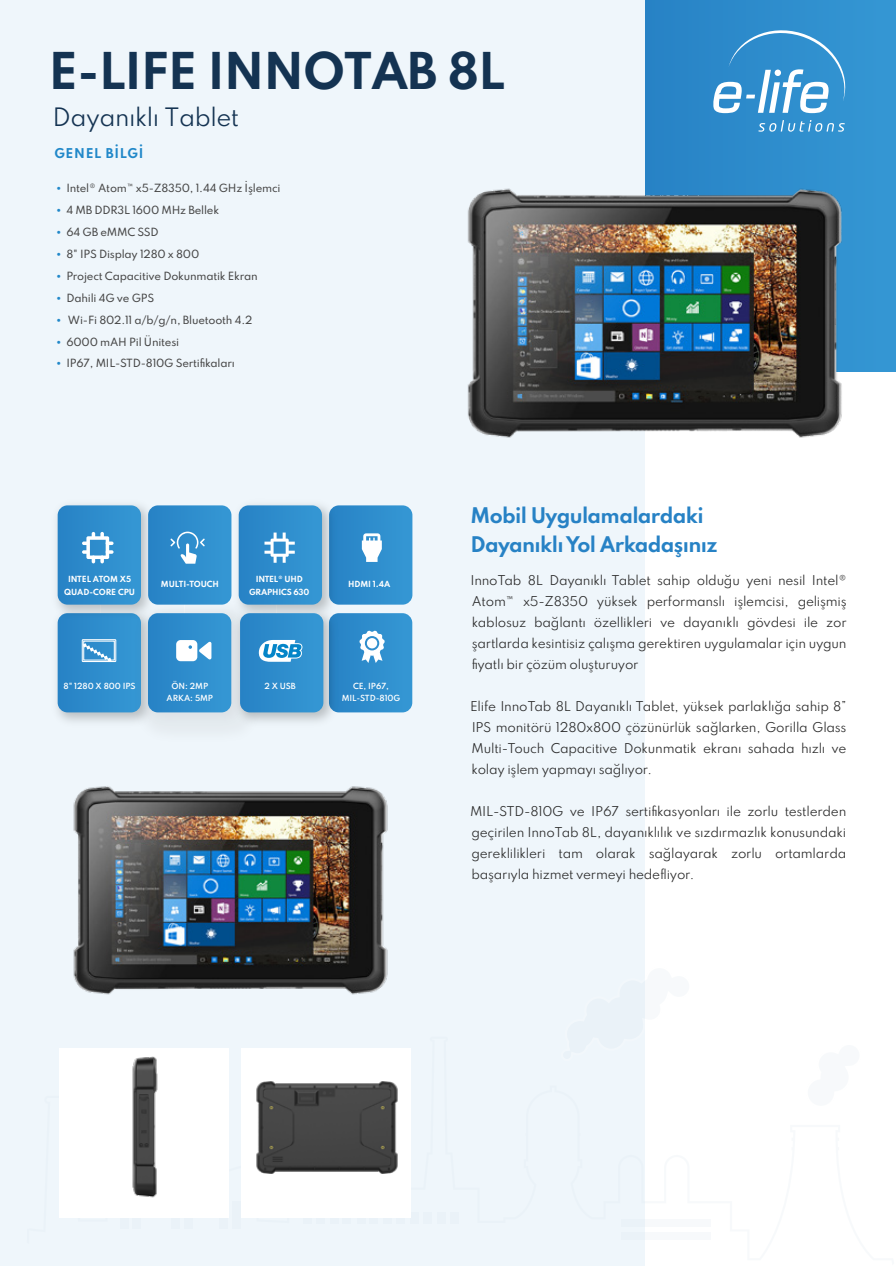
<style>
.page{position:relative;width:896px;height:1266px;background:#fff}
.page>*{position:absolute;margin:0;border:0;box-sizing:border-box;transform-origin:0 0}
.t1{font:700 45px "Spartan";letter-spacing:-.025em;color:#143352}
.t2{font:22.5px "Spartan";letter-spacing:-.025em;color:#143352}
.t3{font:700 19.2px/28.5px "Spartan";letter-spacing:-.035em;color:#2782c5}
.t4{font:12px/21px "Spartan";letter-spacing:-.02em;color:#2b2b2b;text-align:justify}
.t5{font:700 12px "Spartan";letter-spacing:.055em;color:#2188c9}
.t6{font:500 10.05px "Spartan";letter-spacing:-.02em;color:#474747}
.t7{font:700 7.5px/12.1px "Spartan";letter-spacing:-.01em;color:#fff;text-align:center}
.t8{font:600 7.5px/12.1px "Spartan";letter-spacing:-.01em;color:#fff;text-align:center}
.s1{font-family:"Century Gothic";font-weight:400;color:#2188c9}
</style>
<div class="page">
<div style="left:645px;top:0;width:251px;height:372px;background:linear-gradient(to right,#2782c5,#3597d4)"></div>
<div style="left:0;top:0;width:644px;height:1266px;background:#eff6fb"></div>
<svg style="left:758px;top:120px;width:87px;height:12px"></svg>
<svg style="left:713px;top:24px;width:138px;height:89px;background:#51a0d5"></svg>
<svg style="left:644px;top:966px;width:1px;height:71px"></svg>
<svg style="left:59px;top:1037px;width:586px;height:228px"></svg>
<div style="left:242px;top:1048px;width:169px;height:169px;background:#fff"></div>
<div style="left:59px;top:1048px;width:169px;height:169px;background:#fff"></div>
<img style="left:56px;top:622px;width:74px;height:100px">
<img style="left:56px;top:504px;width:92px;height:118px">
<img style="left:130px;top:596px;width:109px;height:126px">
<img style="left:139px;top:604px;width:92px;height:124px">
<img style="left:231px;top:604px;width:109px;height:123px">
<svg style="left:148px;top:505px;width:83px;height:100px;background:#3892ce"></svg>
<svg style="left:329px;top:613px;width:83px;height:99px;background:#3b93cf"></svg>
<svg style="left:58px;top:505px;width:83px;height:100px;background:#3a93cf"></svg>
<svg style="left:329px;top:505px;width:83px;height:100px;background:#3c94cf"></svg>
<svg style="left:239px;top:505px;width:83px;height:100px;background:#3992ce"></svg>
<svg style="left:240px;top:613px;width:83px;height:99px;background:#3993cf"></svg>
<svg style="left:58px;top:613px;width:83px;height:99px;background:#3791ce"></svg>
<img style="left:467px;top:178px;width:383px;height:269px">
<img style="left:73px;top:786px;width:315px;height:209px">
<img style="left:132px;top:1056px;width:26px;height:142px">
<img style="left:256px;top:1081px;width:142px;height:93px">
<svg style="left:148px;top:613px;width:83px;height:99px;background:#3e95d0"></svg>
<h1 class="t1" style="left:49px;top:38px;width:458px">E-LIFE INNOTAB 8L</h1>
<h2 class="t2" style="left:53px;top:100px;width:188px">Dayanıklı Tablet</h2>
<p class="t5" style="left:54px;top:145px;width:91px">GENEL BİLGİ</p>
<p class="t6" style="left:56px;top:181px;width:226px"><span class="s1">•</span> Intel® Atom™ x5-Z8350, 1.44 GHz İşlemci</p>
<p class="t6" style="left:56px;top:203px;width:165px"><span class="s1">•</span> 4 MB DDR3L 1600 MHz Bellek</p>
<p class="t6" style="left:56px;top:224px;width:104px"><span class="s1">•</span> 64 GB eMMC SSD</p>
<p class="t6" style="left:56px;top:246px;width:145px"><span class="s1">•</span> 8" IPS Display 1280 x 800</p>
<p class="t6" style="left:56px;top:268px;width:204px"><span class="s1">•</span> Project Capacitive Dokunmatik Ekran</p>
<p class="t6" style="left:56px;top:290px;width:100px"><span class="s1">•</span> Dahili 4G ve GPS</p>
<p class="t6" style="left:56px;top:312px;width:198px"><span class="s1">•</span> Wi-Fi 802.11 a/b/g/n, Bluetooth 4.2</p>
<p class="t6" style="left:56px;top:334px;width:125px"><span class="s1">•</span> 6000 mAH Pil Ünitesi</p>
<p class="t6" style="left:56px;top:356px;width:181px"><span class="s1">•</span> IP67, MIL-STD-810G Sertifikaları</p>
<p class="t7" style="left:64px;top:573px;width:73px">INTEL ATOM X5<br>QUAD-CORE CPU</p>
<p class="t7" style="left:249px;top:573px;width:62px">INTEL® UHD<br>GRAPHICS 630</p>
<p class="t7" style="left:161px;top:578px;width:60px">MULTI-TOUCH</p>
<p class="t7" style="left:348px;top:578px;width:44px">HDMI 1.4A</p>
<p class="t8" style="left:64px;top:679px;width:74px">8" 1280 X 800 IPS</p>
<p class="t8" style="left:167px;top:679px;width:48px">ÖN: 2MP<br>ARKA: 5MP</p>
<p class="t8" style="left:265px;top:679px;width:33px">2 X USB</p>
<p class="t8" style="left:342px;top:679px;width:60px">CE, IP67,<br>MIL-STD-810G</p>
<h3 class="t3" style="left:471px;top:501px;width:249px">Mobil Uygulamalardaki<br>Dayanıklı Yol Arkadaşınız</h3>
<p class="t4" style="left:470px;top:569px;width:378px">InnoTab 8L Dayanıklı Tablet sahip olduğu yeni nesil Intel® Atom™ x5-Z8350 yüksek performanslı işlemcisi, gelişmiş kablosuz bağlantı özellikleri ve dayanıklı gövdesi ile zor şartlarda kesintisiz çalışma gerektiren uygulamalar için uygun fiyatlı bir çözüm oluşturuyor</p>
<p class="t4" style="left:470px;top:695px;width:378px">Elife InnoTab 8L Dayanıklı Tablet, yüksek parlaklığa sahip 8” IPS monitörü 1280x800 çözünürlük sağlarken, Gorilla Glass Multi-Touch Capacitive Dokunmatik ekranı sahada hızlı ve kolay işlem yapmayı sağlıyor.</p>
<p class="t4" style="left:470px;top:800px;width:378px">MIL-STD-810G ve IP67 sertifikasyonları ile zorlu testlerden geçirilen InnoTab 8L, dayanıklılık ve sızdırmazlık konusundaki gereklilikleri tam olarak sağlayarak zorlu ortamlarda başarıyla hizmet vermeyi hedefliyor.</p>
</div>
